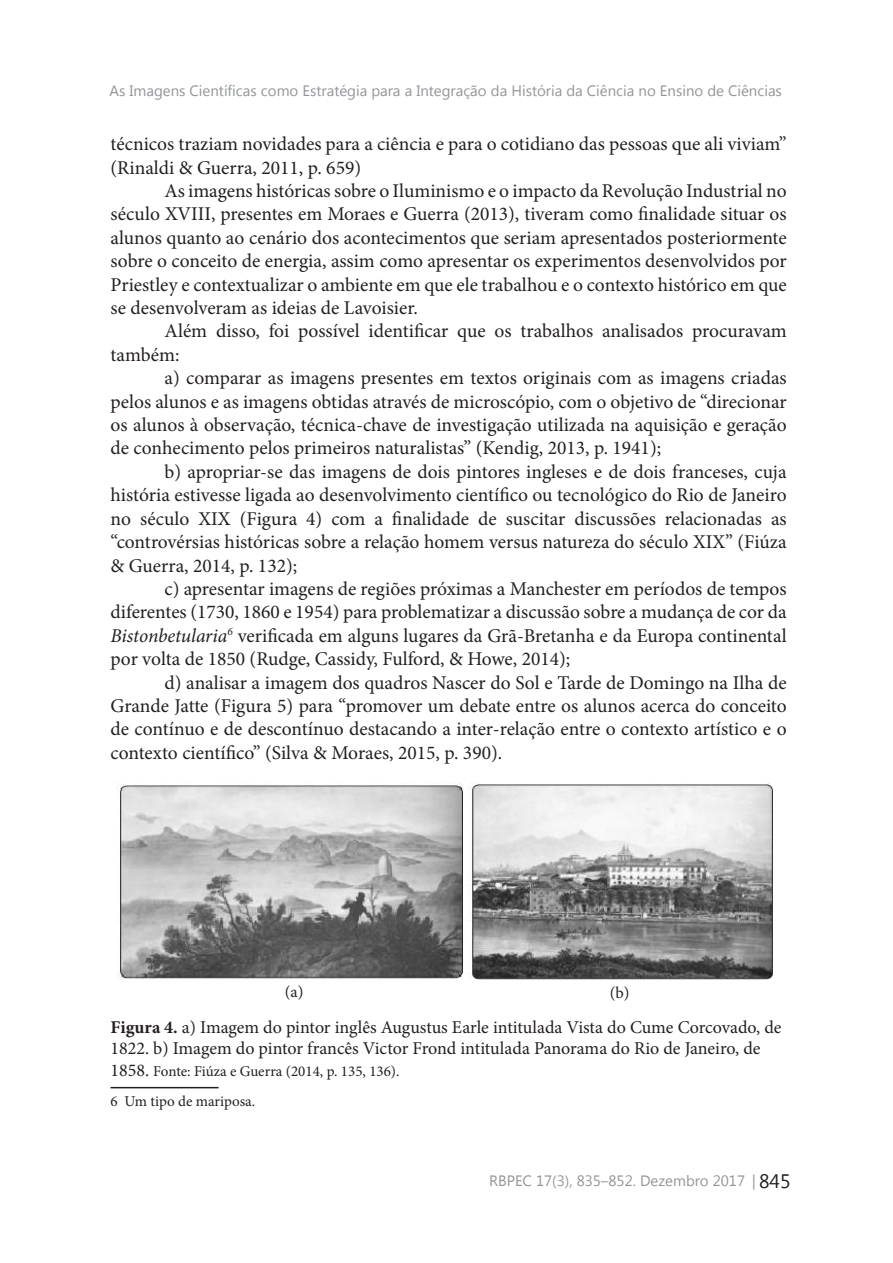
<style>
.page{position:relative;width:893px;height:1263px;background:#fff}
.page>*{position:absolute;margin:0;border:0;box-sizing:border-box;transform-origin:0 0}
.t1{font:19.5px/23.4px "Minion Pro";color:#231f20;text-align:justify}
.Título_tabelas_e_qua{font:18px/21.6px "Minion Pro";letter-spacing:-.005em;color:#231f20}
.t2{font:16.5px "Minion Pro";color:#231f20}
.t3{font:15px "Segoe UI";color:#939598}
.Título_tabelas_e_qua-2{font:15px "Minion Pro";color:#231f20}
.s1{font-style:italic}
.s2{font-weight:700}
.s3{font-size:18px}
.s4{font-size:19.5px;color:#231f20}
</style>
<div class="page">
<hr style="left:111px;top:1087px;width:108px;height:1px;background:#231f20">
<img style="left:117px;top:783px;width:656px;height:197px">
<p class="t3" style="left:109px;top:81px;width:674px">As Imagens Científicas como Estratégia para a Integração da História da Ciência no Ensino de Ciências</p>
<p class="t1" style="left:111px;top:132px;width:678px">técnicos traziam novidades para a ciência e para o cotidiano das pessoas que ali viviam” (Rinaldi &amp; Guerra, 2011, p. 659)</p>
<p class="t1" style="left:111px;top:179px;width:678px;text-indent:54px">As imagens históricas sobre o Iluminismo e o impacto da Revolução Industrial no século XVIII, presentes em Moraes e Guerra (2013), tiveram como finalidade situar os alunos quanto ao cenário dos acontecimentos que seriam apresentados posteriormente sobre o conceito de energia, assim como apresentar os experimentos desenvolvidos por Priestley e contextualizar o ambiente em que ele trabalhou e o contexto histórico em que se desenvolveram as ideias de Lavoisier.</p>
<p class="t1" style="left:111px;top:320px;width:678px;text-indent:54px">Além disso, foi possível identificar que os trabalhos analisados procuravam também:</p>
<p class="t1" style="left:111px;top:366px;width:678px;text-indent:54px">a) comparar as imagens presentes em textos originais com as imagens criadas pelos alunos e as imagens obtidas através de microscópio, com o objetivo de “direcionar os alunos à observação, técnica-chave de investigação utilizada na aquisição e geração de conhecimento pelos primeiros naturalistas” (Kendig, 2013, p. 1941);</p>
<p class="t1" style="left:111px;top:460px;width:678px;text-indent:54px">b) apropriar-se das imagens de dois pintores ingleses e de dois franceses, cuja história estivesse ligada ao desenvolvimento científico ou tecnológico do Rio de Janeiro no século XIX (Figura 4) com a finalidade de suscitar discussões relacionadas as “controvérsias históricas sobre a relação homem versus natureza do século XIX” (Fiúza &amp; Guerra, 2014, p. 132);</p>
<p class="t1" style="left:111px;top:577px;width:678px;text-indent:54px">c) apresentar imagens de regiões próximas a Manchester em períodos de tempos diferentes (1730, 1860 e 1954) para problematizar a discussão sobre a mudança de cor da <span class="s1">Bistonbetularia</span><sup>6</sup> verificada em alguns lugares da Grã-Bretanha e da Europa continental por volta de 1850 (Rudge, Cassidy, Fulford, &amp; Howe, 2014);</p>
<p class="t1" style="left:111px;top:671px;width:678px;text-indent:54px">d) analisar a imagem dos quadros Nascer do Sol e Tarde de Domingo na Ilha de Grande Jatte (Figura 5) para “promover um debate entre os alunos acerca do conceito de contínuo e de descontínuo destacando a inter-relação entre o contexto artístico e o contexto científico” (Silva &amp; Moraes, 2015, p. 390).</p>
<p class="t2" style="left:285px;top:981px;width:20px">(a)</p>
<p class="t2" style="left:610px;top:982px;width:21px">(b)</p>
<p class="Título_tabelas_e_qua" style="left:111px;top:1016px;width:672px"><span class="s2">Figura 4.</span> a) Imagem do pintor inglês Augustus Earle intitulada Vista do Cume Corcovado, de<br>1822. b) Imagem do pintor francês Victor Frond intitulada Panorama do Rio de Janeiro, de</p>
<p class="Título_tabelas_e_qua-2" style="left:111px;top:1061px;width:291px"><span class="s3">1858.</span> Fonte: Fiúza e Guerra (2014, p. 135, 136).</p>
<p class="Título_tabelas_e_qua-2" style="left:111px;top:1091px;width:146px">6 Um tipo de mariposa.</p>
<p class="t3" style="left:489px;top:1170px;width:303px">RBPEC 17(3), 835–852. Dezembro 2017 | <span class="s4">845</span></p>
</div>
